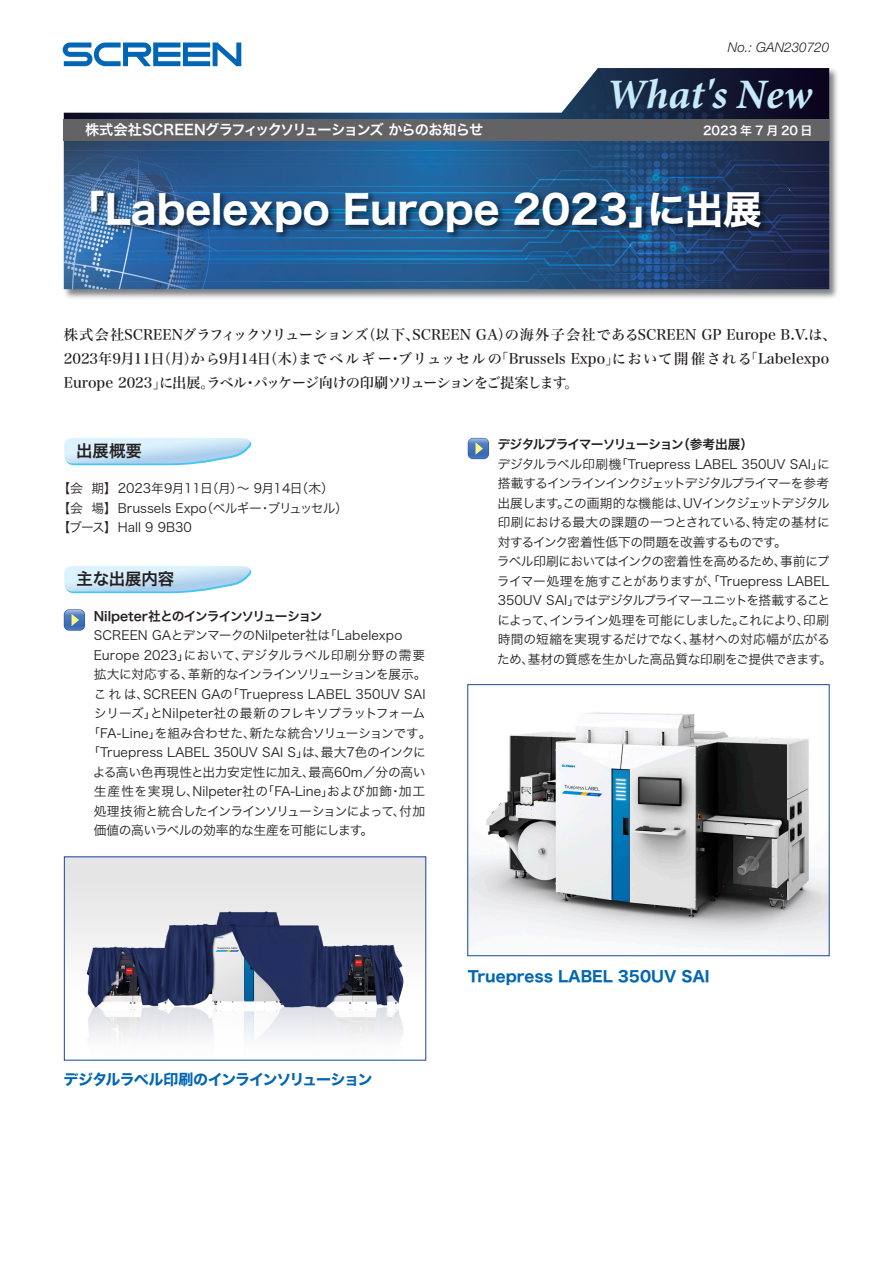
<style>
.page{position:relative;width:893px;height:1263px;background:#fff}
.page>*{position:absolute;margin:0;border:0;box-sizing:border-box;transform-origin:0 0}
.t1{font:italic 700 42px "Minion Pro";color:#c6eafa}
.t2{font:39px "Hira Kaku Std W7";color:#fff}
.t3{font:16.5px "Hira Kaku Pro W6";letter-spacing:-.01em;color:#231f20}
.t4{font:15px "Hira Kaku Std W7";letter-spacing:-.06em;color:#0166b3}
.t5{font:15px "Hira Kaku Std W7";letter-spacing:-.015em;color:#0166b3}
.t6{font:14.25px/24px "Hira Min Std W5";color:#231f20}
.t7{font:14.25px "Hira Kaku Pro W6";letter-spacing:-.06em;color:#fff}
.t8{font:italic 300 13.5px "Helvetica Neue LT Std";color:#231f20}
.t9{font:12.75px/19.5px "Hira Kaku Pro W3";letter-spacing:-.035em;color:#231f20}
.t10{font:12.75px/19.5px "Hira Kaku Pro W3";letter-spacing:-.015em;color:#231f20}
.t11{font:12.75px "Hira Kaku Pro W6";letter-spacing:-.07em;color:#231f20}
.t12{font:12.75px "Hira Kaku Pro W3";letter-spacing:.01em;color:#231f20}
.t13{font:12.75px "Hira Kaku Pro W3";letter-spacing:.005em;color:#231f20}
.t14{font:12.75px "Hira Kaku Pro W3";letter-spacing:.015em;color:#231f20}
.t15{font:12.75px "Hira Kaku Pro W3";letter-spacing:-.055em;color:#231f20}
.t16{font:12.75px "Hira Kaku Pro W3";letter-spacing:-.065em;color:#231f20}
.t17{font:12px "Hira Kaku Pro W6";letter-spacing:.21em;color:#fff}
</style>
<div class="page">
<img style="left:62px;top:42px;width:776px;height:256px">
<img style="left:64px;top:68px;width:765px;height:221px">
<svg style="left:63px;top:43px;width:178px;height:23px"></svg>
<div style="left:64px;top:119px;width:765px;height:21px;background:#636366"></div>
<svg style="left:64px;top:438px;width:188px;height:27px;background:#c5e4f6"></svg>
<svg style="left:64px;top:566px;width:188px;height:27px;background:#c5e4f6"></svg>
<img style="left:81px;top:170px;width:747px;height:122px">
<svg style="left:64px;top:609px;width:21px;height:22px"></svg>
<svg style="left:64px;top:610px;width:21px;height:20px"></svg>
<svg style="left:468px;top:438px;width:21px;height:21px"></svg>
<svg style="left:468px;top:438px;width:20px;height:21px"></svg>
<img style="left:469px;top:712px;width:359px;height:242px">
<div style="left:467px;top:684px;width:363px;height:272px;border:1px solid #18469d"></div>
<img style="left:66px;top:858px;width:358px;height:181px">
<p class="t8" style="left:728px;top:39px;width:103px">No.: GAN230720</p>
<h1 class="t1" style="left:606px;top:65px;width:208px">What's New</h1>
<p class="t7" style="left:85px;top:116px;width:400px">株式会社SCREENグラフィックソリューションズ からのお知らせ</p>
<p class="t17" style="left:703px;top:119px;width:111px">2023年7月20日</p>
<h2 class="t2" style="left:66px;top:178px;width:698px">「Labelexpo Europe 2023」に出展</h2>
<p class="t6" style="left:64px;top:323px;width:774px">株式会社SCREENグラフィックソリューションズ（以下、SCREEN GA）の海外子会社であるSCREEN GP Europe B.V.は、<br>2023年9月11日（月）から9月14日（木）までベルギー・ブリュッセルの「Brussels Expo」において開催される「Labelexpo<br>Europe 2023」に出展。ラベル・パッケージ向けの印刷ソリューションをご提案します。</p>
<p class="t3" style="left:76px;top:436px;width:67px">出展概要</p>
<p class="t10" style="left:57px;top:478px;width:292px">【会 期】 2023年9月11日（月）～ 9月14日（木）【会 場】 Brussels Expo（ベルギー・ブリュッセル）【ブース】 Hall 9 9B30</p>
<p class="t3" style="left:77px;top:564px;width:99px">主な出展内容</p>
<p class="t11" style="left:94px;top:604px;width:230px">Nilpeter社とのインラインソリューション</p>
<p class="t13" style="left:94px;top:624px;width:310px">SCREEN GAとデンマークのNilpeter社は「Labelexpo</p>
<p class="t14" style="left:94px;top:643px;width:333px">Europe 2023」において、デジタルラベル印刷分野の需要</p>
<p class="t15" style="left:94px;top:663px;width:334px">拡大に対応する、革新的なインラインソリューションを展示。</p>
<p class="t12" style="left:94px;top:682px;width:333px">これは、SCREEN GAの「Truepress LABEL 350UV SAI</p>
<p class="t10" style="left:94px;top:703px;width:333px">シリーズ」とNilpeter社の最新のフレキソプラットフォーム</p>
<p class="t10" style="left:87px;top:722px;width:346px">「FA-Line」を組み合わせた、新たな統合ソリューションです。</p>
<p class="t10" style="left:87px;top:742px;width:340px">「Truepress LABEL 350UV SAI S」は、最大7色のインクに</p>
<p class="t10" style="left:93px;top:761px;width:334px">よる高い色再現性と出力安定性に加え、最高60m／分の高い</p>
<p class="t10" style="left:94px;top:781px;width:333px">生産性を実現し、Nilpeter社の「FA-Line」および加飾・加工</p>
<p class="t16" style="left:94px;top:799px;width:333px">処理技術と統合したインラインソリューションによって、付加</p>
<p class="t10" style="left:94px;top:820px;width:281px">価値の高いラベルの効率的な生産を可能にします。</p>
<p class="t11" style="left:497px;top:433px;width:257px">デジタルプライマーソリューション（参考出展）</p>
<p class="t9" style="left:497px;top:453px;width:336px">デジタルラベル印刷機「Truepress LABEL 350UV SAI」に搭載するインラインインクジェットデジタルプライマーを参考出展します。この画期的な機能は、UVインクジェットデジタル印刷における最大の課題の一つとされている、特定の基材に対するインク密着性低下の問題を改善するものです。<br>ラベル印刷においてはインクの密着性を高めるため、事前にプライマー処理を施すことがありますが、「Truepress LABEL 350UV SAI」ではデジタルプライマーユニットを搭載することによって、インライン処理を可能にしました。これにより、印刷時間の短縮を実現するだけでなく、基材への対応幅が広がるため、基材の質感を生かした高品質な印刷をご提供できます。</p>
<p class="t4" style="left:63px;top:1068px;width:311px">デジタルラベル印刷のインラインソリューション</p>
<p class="t5" style="left:468px;top:964px;width:243px">Truepress LABEL 350UV SAI</p>
</div>
